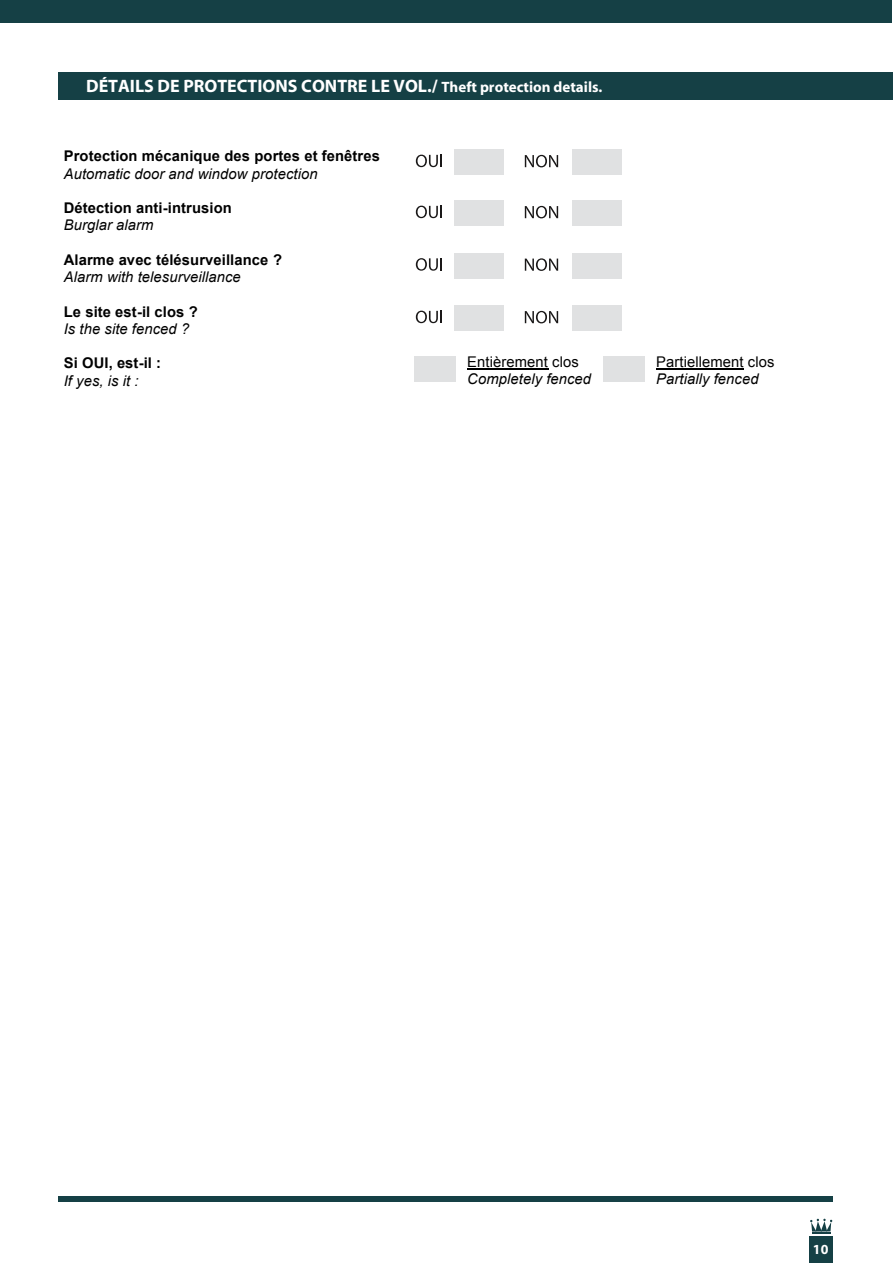
<style>
.page{position:relative;width:893px;height:1263px;background:#fff}
.page>*{position:absolute;margin:0;border:0;box-sizing:border-box;transform-origin:0 0}
.t1{font:700 18px "Myriad";color:#fff}
.t2{font:italic 14.7px "Arial";letter-spacing:.01em;color:#000}
.t3{font:700 14.7px "Arial";letter-spacing:.01em;color:#000}
.t4{font:14.7px "Arial";letter-spacing:.01em;color:#000}
.t5{font:700 13.95px "Myriad Pro";color:#fff}
.s1{font-size:15px}
</style>
<div class="page">
<hr style="left:467px;top:368px;width:81px;height:1px;background:#000">
<hr style="left:656px;top:368px;width:88px;height:1px;background:#000">
<div style="left:59px;top:72px;width:834px;height:27px;background:#154045"></div>
<div style="left:454px;top:149px;width:49px;height:26px;background:#e0e1e2"></div>
<div style="left:572px;top:149px;width:50px;height:26px;background:#e0e1e2"></div>
<svg style="left:416px;top:155px;width:26px;height:12px"></svg>
<svg style="left:525px;top:155px;width:33px;height:12px"></svg>
<div style="left:454px;top:200px;width:49px;height:26px;background:#e0e1e2"></div>
<div style="left:572px;top:200px;width:50px;height:26px;background:#e0e1e2"></div>
<svg style="left:416px;top:206px;width:26px;height:12px"></svg>
<svg style="left:525px;top:206px;width:33px;height:12px"></svg>
<div style="left:454px;top:253px;width:49px;height:25px;background:#e0e1e2"></div>
<div style="left:572px;top:253px;width:50px;height:25px;background:#e0e1e2"></div>
<svg style="left:416px;top:258px;width:26px;height:13px"></svg>
<svg style="left:525px;top:258px;width:33px;height:13px"></svg>
<div style="left:454px;top:305px;width:49px;height:26px;background:#e0e1e2"></div>
<div style="left:415px;top:356px;width:41px;height:26px;background:#e0e1e2"></div>
<div style="left:604px;top:356px;width:41px;height:26px;background:#e0e1e2"></div>
<div style="left:572px;top:305px;width:50px;height:26px;background:#e0e1e2"></div>
<svg style="left:416px;top:311px;width:26px;height:12px"></svg>
<svg style="left:525px;top:311px;width:33px;height:12px"></svg>
<div style="left:0;top:0;width:891px;height:22px;background:#154045"></div>
<div style="left:58px;top:1196px;width:774px;height:5px;background:#154045"></div>
<div style="left:809px;top:1236px;width:23px;height:27px;background:#154045"></div>
<svg style="left:810px;top:1219px;width:22px;height:15px"></svg>
<p class="t1" style="left:86px;top:76px;width:518px">DÉTAILS DE PROTECTIONS CONTRE LE VOL./ <span class="s1">Theft protection details.</span></p>
<p class="t3" style="left:64px;top:147px;width:318px">Protection mécanique des portes et fenêtres</p>
<p class="t2" style="left:64px;top:164px;width:255px">Automatic door and window protection</p>
<p class="t3" style="left:64px;top:198px;width:170px">Détection anti-intrusion</p>
<p class="t2" style="left:64px;top:215px;width:91px">Burglar alarm</p>
<p class="t3" style="left:64px;top:250px;width:220px">Alarme avec télésurveillance ?</p>
<p class="t2" style="left:64px;top:267px;width:179px">Alarm with telesurveillance</p>
<p class="t3" style="left:64px;top:302px;width:136px">Le site est-il clos ?</p>
<p class="t2" style="left:64px;top:319px;width:127px">Is the site fenced ?</p>
<p class="t3" style="left:64px;top:354px;width:99px">Si OUI, est-il :</p>
<p class="t4" style="left:467px;top:352px;width:113px">Entièrement clos</p>
<p class="t4" style="left:656px;top:352px;width:120px">Partiellement clos</p>
<p class="t2" style="left:64px;top:371px;width:76px">If yes, is it :</p>
<p class="t2" style="left:467px;top:369px;width:125px">Completely fenced</p>
<p class="t2" style="left:656px;top:369px;width:104px">Partially fenced</p>
<p class="t5" style="left:813px;top:1240px;width:17px">10</p>
</div>
